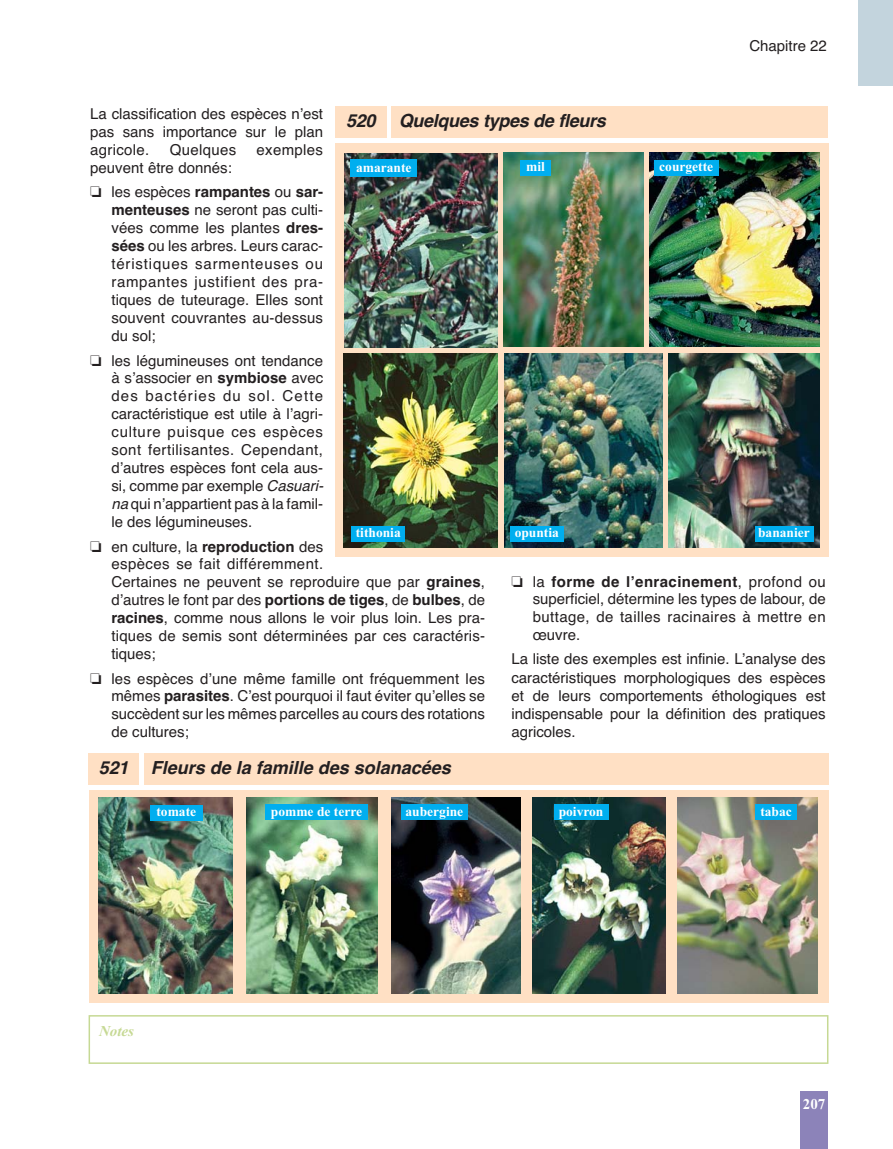
<style>
.page{position:relative;width:893px;height:1149px;background:#fff}
.page>*{position:absolute;margin:0;border:0;box-sizing:border-box;transform-origin:0 0}
.t1{font:italic 700 18px "Helvetica";color:#231f20}
.t2{font:15px/18px "Helvetica";color:#231f20;text-align:justify}
.t3{font:15px "Helvetica";letter-spacing:.02em;color:#231f20}
.t4{font:italic 700 15px "Times New Roman";color:#c6d994}
.t5{font:700 15px "Times New Roman";color:#fff}
.t6{font:700 13.5px "Times New Roman";color:#fff}
.s1{font-weight:700}
.s2{font-style:italic}
</style>
<div class="page">
<div style="left:858px;top:0;width:35px;height:85px;background:#c3d4dd"></div>
<div style="left:89px;top:789px;width:739px;height:213px;background:#ffe0c4"></div>
<div style="left:335px;top:143px;width:493px;height:413px;background:#ffe0c4"></div>
<img style="left:344px;top:153px;width:154px;height:194px">
<img style="left:504px;top:153px;width:139px;height:194px">
<img style="left:669px;top:354px;width:150px;height:193px">
<img style="left:649px;top:153px;width:170px;height:194px">
<img style="left:504px;top:353px;width:159px;height:194px">
<img style="left:344px;top:353px;width:154px;height:194px">
<img style="left:533px;top:797px;width:132px;height:196px">
<img style="left:247px;top:797px;width:131px;height:196px">
<img style="left:678px;top:797px;width:140px;height:196px">
<img style="left:392px;top:797px;width:128px;height:196px">
<img style="left:98px;top:797px;width:135px;height:196px">
<div style="left:520px;top:160px;width:31px;height:16px;background:#00aeef"></div>
<div style="left:352px;top:526px;width:53px;height:15px;background:#00aeef"></div>
<div style="left:510px;top:526px;width:54px;height:15px;background:#00aeef"></div>
<div style="left:754px;top:526px;width:59px;height:15px;background:#00aeef"></div>
<div style="left:150px;top:805px;width:52px;height:15px;background:#00aeef"></div>
<div style="left:265px;top:804px;width:103px;height:15px;background:#00aeef"></div>
<div style="left:401px;top:804px;width:66px;height:15px;background:#00aeef"></div>
<div style="left:554px;top:804px;width:54px;height:15px;background:#00aeef"></div>
<div style="left:755px;top:804px;width:42px;height:15px;background:#00aeef"></div>
<div style="left:654px;top:160px;width:64px;height:15px;background:#00aeef"></div>
<div style="left:351px;top:159px;width:66px;height:18px;background:#00aeef"></div>
<div style="left:89px;top:1014px;width:739px;height:49px;border:2px solid #c6d994"></div>
<div style="left:800px;top:1091px;width:28px;height:57px;background:#8c83b9"></div>
<div style="left:391px;top:106px;width:437px;height:32px;background:#ffe0c4"></div>
<div style="left:335px;top:106px;width:52px;height:32px;background:#ffe0c4"></div>
<div style="left:144px;top:753px;width:684px;height:31px;background:#ffe0c4"></div>
<div style="left:89px;top:753px;width:50px;height:31px;background:#ffe0c4"></div>
<p class="t2" style="left:749px;top:38px;width:79px">Chapitre 22</p>
<p class="t2" style="left:90px;top:106px;width:234px">La classification des espèces n’est pas sans importance sur le plan agricole.</p>
<p class="t1" style="left:346px;top:114px;width:265px">520 Quelques types de fleurs</p>
<p class="t3" style="left:170px;top:144px;width:68px">Quelques</p>
<p class="t3" style="left:257px;top:144px;width:68px">exemples</p>
<p class="t2" style="left:90px;top:157px;width:234px;line-height:24.5px">peuvent être donnés:<br>❏ les espèces <span class="s1">rampantes</span> ou <span class="s1">sar-</span></p>
<p class="t2" style="left:111px;top:202px;width:213px"><span class="s1">menteuses</span> ne seront pas culti&shy;vées comme les plantes <span class="s1">dres&shy;sées</span> ou les arbres. Leurs carac&shy;téristiques sarmenteuses ou rampantes justifient des pra&shy;tiques de tuteurage. Elles sont souvent couvrantes au-dessus du sol;</p>
<p class="t2" style="left:111px;top:352px;width:216px;text-align:left;text-indent:-21px">❏ les légumineuses ont tendance à s’associer en <span class="s1">symbiose</span> avec des bactéries du sol. Cette caractéristique est utile à l’agri&shy;culture puisque ces espèces sont fertilisantes. Cependant, d’autres espèces font cela aus&shy;si, comme par exemple <span class="s2">Casuari&shy;na</span>qui n’appartient pas à la famil&shy;le des légumineuses.</p>
<p class="t2" style="left:111px;top:539px;width:375px;text-align:left;text-indent:-21px">❏ en culture, la <span class="s1">reproduction</span> des<br>espèces se fait différemment.<br>Certaines ne peuvent se reproduire que par <span class="s1">graines</span>, d’autres le font par des <span class="s1">portions de tiges</span>, de <span class="s1">bulbes</span>, de <span class="s1">racines</span>, comme nous allons le voir plus loin. Les pra&shy;tiques de semis sont déterminées par ces caractéris&shy;tiques;</p>
<p class="t2" style="left:111px;top:671px;width:375px;text-indent:-21px">❏ les espèces d’une même famille ont fréquemment les mêmes <span class="s1">parasites</span>. C’est pourquoi il faut éviter qu’elles se succèdent sur les mêmes parcelles au cours des rotations de cultures;</p>
<p class="t6" style="left:526px;top:162px;width:20px">mil</p>
<p class="t6" style="left:356px;top:163px;width:57px">amarante</p>
<p class="t6" style="left:659px;top:162px;width:55px">courgette</p>
<p class="t6" style="left:356px;top:528px;width:47px">tithonia</p>
<p class="t6" style="left:515px;top:528px;width:46px">opuntia</p>
<p class="t6" style="left:758px;top:528px;width:53px">bananier</p>
<p class="t2" style="left:533px;top:574px;width:294px;text-indent:-21px">❏ la <span class="s1">forme de l’enracinement</span>, profond ou superficiel, détermine les types de labour, de buttage, de tailles racinaires à mettre en œuvre.</p>
<p class="t2" style="left:511px;top:651px;width:316px">La liste des exemples est infinie. L’analyse des caractéristiques morphologiques des espèces et de leurs comportements éthologiques est indispensable pour la définition des pratiques agricoles.</p>
<p class="t1" style="left:99px;top:760px;width:357px">521 Fleurs de la famille des solanacées</p>
<p class="t6" style="left:156px;top:806px;width:41px">tomate</p>
<p class="t6" style="left:271px;top:806px;width:93px">pomme de terre</p>
<p class="t6" style="left:406px;top:806px;width:59px">aubergine</p>
<p class="t6" style="left:559px;top:806px;width:46px">poivron</p>
<p class="t6" style="left:760px;top:806px;width:33px">tabac</p>
<p class="t4" style="left:99px;top:1021px;width:36px">Notes</p>
<p class="t5" style="left:803px;top:1098px;width:24px">207</p>
</div>
